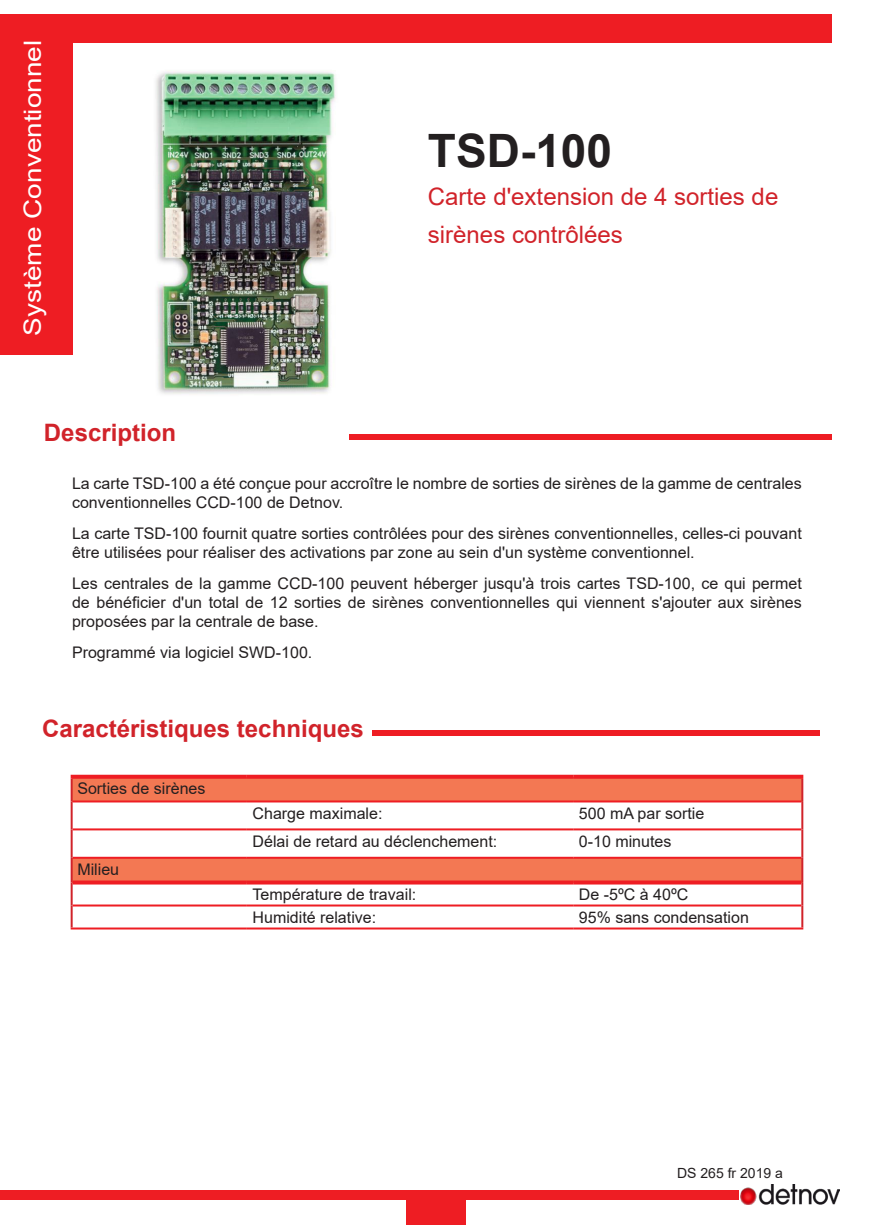
<style>
.page{position:relative;width:874px;height:1225px;background:#fff}
.page>*{position:absolute;margin:0;border:0;box-sizing:border-box;transform-origin:0 0}
.t1{font:700 46px "Arial";color:#231f20}
.t2{font:24px/38px "Arial";color:#d1232a}
.t3{font:700 24px "Arial";color:#d1232a}
.t4{font:24px "Arial";color:#fff;scale:1.16 1}
.t5{font:16px/19.2px "Arial";color:#231f20}
.t6{font:14px "Arial";color:#231f20}
</style>
<div class="page">
<div style="left:0;top:15px;width:831px;height:28px;background:#ee1d23"></div>
<div style="left:0;top:15px;width:73px;height:339px;background:#ee1d23"></div>
<div style="left:0;top:1189px;width:738px;height:10px;background:#ee1d23"></div>
<div style="left:406px;top:1199px;width:59px;height:26px;background:#ee1d23"></div>
<img style="left:740px;top:1184px;width:99px;height:20px">
<div style="left:349px;top:434px;width:482px;height:5px;background:#ee1d23"></div>
<div style="left:372px;top:730px;width:447px;height:6px;background:#ee1d23"></div>
<div style="left:72px;top:776px;width:729px;height:25px;background:#f37853"></div>
<div style="left:72px;top:857px;width:729px;height:25px;background:#f37853"></div>
<hr style="left:71px;top:801px;width:2px;height:28px;background:#d1232a">
<hr style="left:800px;top:801px;width:2px;height:28px;background:#d1232a">
<hr style="left:71px;top:829px;width:2px;height:28px;background:#d1232a">
<hr style="left:800px;top:829px;width:2px;height:28px;background:#d1232a">
<hr style="left:71px;top:857px;width:2px;height:25px;background:#d1232a">
<hr style="left:800px;top:857px;width:2px;height:25px;background:#d1232a">
<hr style="left:71px;top:882px;width:2px;height:23px;background:#d1232a">
<hr style="left:800px;top:882px;width:2px;height:23px;background:#d1232a">
<hr style="left:71px;top:905px;width:2px;height:22px;background:#d1232a">
<hr style="left:800px;top:905px;width:2px;height:22px;background:#d1232a">
<hr style="left:71px;top:778px;width:2px;height:23px;background:#d1232a">
<hr style="left:800px;top:778px;width:2px;height:23px;background:#d1232a">
<svg style="left:71px;top:774px;width:176px;height:4px"></svg>
<svg style="left:247px;top:774px;width:326px;height:4px"></svg>
<svg style="left:573px;top:774px;width:229px;height:4px"></svg>
<hr style="left:73px;top:800px;width:174px;height:2px;background:#ee1d23">
<hr style="left:247px;top:800px;width:326px;height:2px;background:#ee1d23">
<hr style="left:573px;top:800px;width:227px;height:2px;background:#ee1d23">
<svg style="left:73px;top:880px;width:174px;height:4px"></svg>
<svg style="left:247px;top:880px;width:326px;height:4px"></svg>
<svg style="left:573px;top:880px;width:227px;height:4px"></svg>
<hr style="left:73px;top:828px;width:174px;height:2px;background:#ee1d23">
<hr style="left:247px;top:828px;width:326px;height:2px;background:#ee1d23">
<hr style="left:573px;top:828px;width:227px;height:2px;background:#ee1d23">
<hr style="left:73px;top:856px;width:174px;height:2px;background:#ee1d23">
<hr style="left:247px;top:856px;width:326px;height:2px;background:#ee1d23">
<hr style="left:573px;top:856px;width:227px;height:2px;background:#ee1d23">
<hr style="left:73px;top:904px;width:174px;height:2px;background:#ee1d23">
<hr style="left:247px;top:904px;width:326px;height:2px;background:#ee1d23">
<hr style="left:573px;top:904px;width:227px;height:2px;background:#ee1d23">
<hr style="left:71px;top:927px;width:176px;height:2px;background:#ee1d23">
<hr style="left:247px;top:927px;width:326px;height:2px;background:#ee1d23">
<hr style="left:573px;top:927px;width:229px;height:2px;background:#ee1d23">
<img style="left:155px;top:70px;width:181px;height:324px">
<h2 class="t4" style="left:16px;top:335px;width:256px;rotate:-90deg">Système Conventionnel</h2>
<p class="t3" style="left:44px;top:416px;width:134px">Description</p>
<p class="t1" style="left:427px;top:119px;width:186px">TSD-100</p>
<p class="t2" style="left:427px;top:178px;width:352px">Carte d'extension de 4 sorties de sirènes contrôlées</p>
<p class="t5" style="left:72px;top:474px;width:730px">La carte TSD-100 a été conçue pour accroître le nombre de sorties de sirènes de la gamme de centrales conventionnelles CCD-100 de Detnov.</p>
<p class="t5" style="left:72px;top:523px;width:731px">La carte TSD-100 fournit quatre sorties contrôlées pour des sirènes conventionnelles, celles-ci pouvant être utilisées pour réaliser des activations par zone au sein d'un système conventionnel.</p>
<p class="t5" style="left:72px;top:573px;width:731px;text-align:justify">Les centrales de la gamme CCD-100 peuvent héberger jusqu'à trois cartes TSD-100, ce qui permet de bénéficier d'un total de 12 sorties de sirènes conventionnelles qui viennent s'ajouter aux sirènes proposées par la centrale de base.</p>
<p class="t5" style="left:72px;top:642px;width:242px">Programmé via logiciel SWD-100.</p>
<p class="t3" style="left:42px;top:712px;width:323px">Caractéristiques techniques</p>
<p class="t5" style="left:77px;top:778px;width:130px">Sorties de sirènes</p>
<p class="t5" style="left:77px;top:859px;width:43px">Milieu</p>
<p class="t5" style="left:252px;top:803px;width:131px">Charge maximale:</p>
<p class="t5" style="left:578px;top:803px;width:127px">500 mA par sortie</p>
<p class="t5" style="left:252px;top:831px;width:246px">Délai de retard au déclenchement:</p>
<p class="t5" style="left:578px;top:831px;width:94px">0-10 minutes</p>
<p class="t5" style="left:252px;top:884px;width:165px">Température de travail:</p>
<p class="t5" style="left:578px;top:884px;width:111px">De -5ºC à 40ºC</p>
<p class="t5" style="left:252px;top:907px;width:125px">Humidité relative:</p>
<p class="t5" style="left:578px;top:907px;width:171px">95% sans condensation</p>
<p class="t6" style="left:676px;top:1163px;width:107px">DS 265 fr 2019 a</p>
</div>
